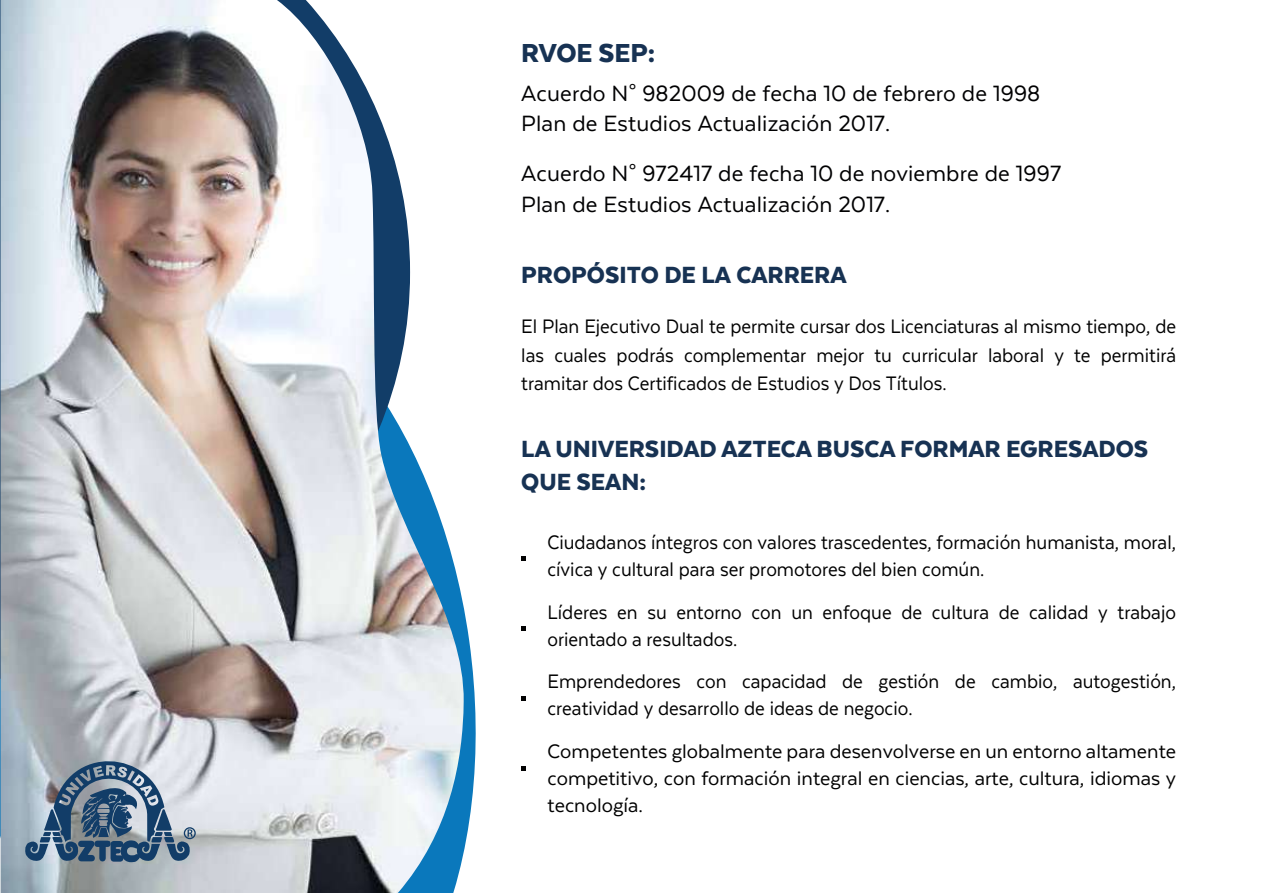
<style>
.page{position:relative;width:1263px;height:893px;background:#fff}
.page>*{position:absolute;margin:0;border:0;box-sizing:border-box;transform-origin:0 0}
.t1{font:900 30px "Texta";color:#173253}
.t2{font:900 27px/32.4px "Texta";color:#173253}
.t3{font:25.5px/30.6px "Texta";letter-spacing:.005em;color:#010102}
.t4{font:22.5px/27px "Texta";color:#010101;scale:.94 1}
.t5{font:22.5px/27px "Texta";color:#010101;text-align:justify}
</style>
<div class="page">
<svg style="left:465px;top:615px;width:11px;height:231px;fill:#0a78bc"></svg>
<img style="left:0;top:0;width:465px;height:893px">
<svg style="left:521px;top:557px;width:5px;height:4px"></svg>
<svg style="left:521px;top:627px;width:5px;height:4px"></svg>
<svg style="left:521px;top:696px;width:5px;height:5px"></svg>
<svg style="left:521px;top:766px;width:5px;height:5px"></svg>
<svg style="left:24px;top:743px;width:172px;height:119px;background:#8395a7"></svg>
<h1 class="t1" style="left:521px;top:37px;width:135px">RVOE SEP:</h1>
<p class="t3" style="left:521px;top:77px;width:521px">Acuerdo N° 982009 de fecha 10 de febrero de 1998<br>Plan de Estudios Actualización 2017.</p>
<p class="t3" style="left:521px;top:158px;width:541px">Acuerdo N° 972417 de fecha 10 de noviembre de 1997<br>Plan de Estudios Actualización 2017.</p>
<p class="t2" style="left:521px;top:258px;width:327px">PROPÓSITO DE LA CARRERA</p>
<p class="t4" style="left:521px;top:312px;width:698px;line-height:28.5px;text-align:justify">El Plan Ejecutivo Dual te permite cursar dos Licenciaturas al mismo tiempo, de las cuales podrás complementar mejor tu curricular laboral y te permitirá tramitar dos Certificados de Estudios y Dos Títulos.</p>
<p class="t2" style="left:521px;top:433px;width:628px">LA UNIVERSIDAD AZTECA BUSCA FORMAR EGRESADOS<br>QUE SEAN:</p>
<p class="t4" style="left:547px;top:528px;width:670px">Ciudadanos íntegros con valores trascedentes, formación humanista, moral, cívica y cultural para ser promotores del bien común.</p>
<p class="t4" style="left:547px;top:598px;width:670px">Líderes en su entorno con un enfoque de cultura de calidad y trabajo orientado a resultados.</p>
<p class="t4" style="left:547px;top:668px;width:670px">Emprendedores con capacidad de gestión de cambio, autogestión, creatividad y desarrollo de ideas de negocio.</p>
<p class="t5" style="left:547px;top:738px;width:630px">Competentes globalmente para desenvolverse en un entorno altamente competitivo, con formación integral en ciencias, arte, cultura, idiomas y tecnología.</p>
</div>
